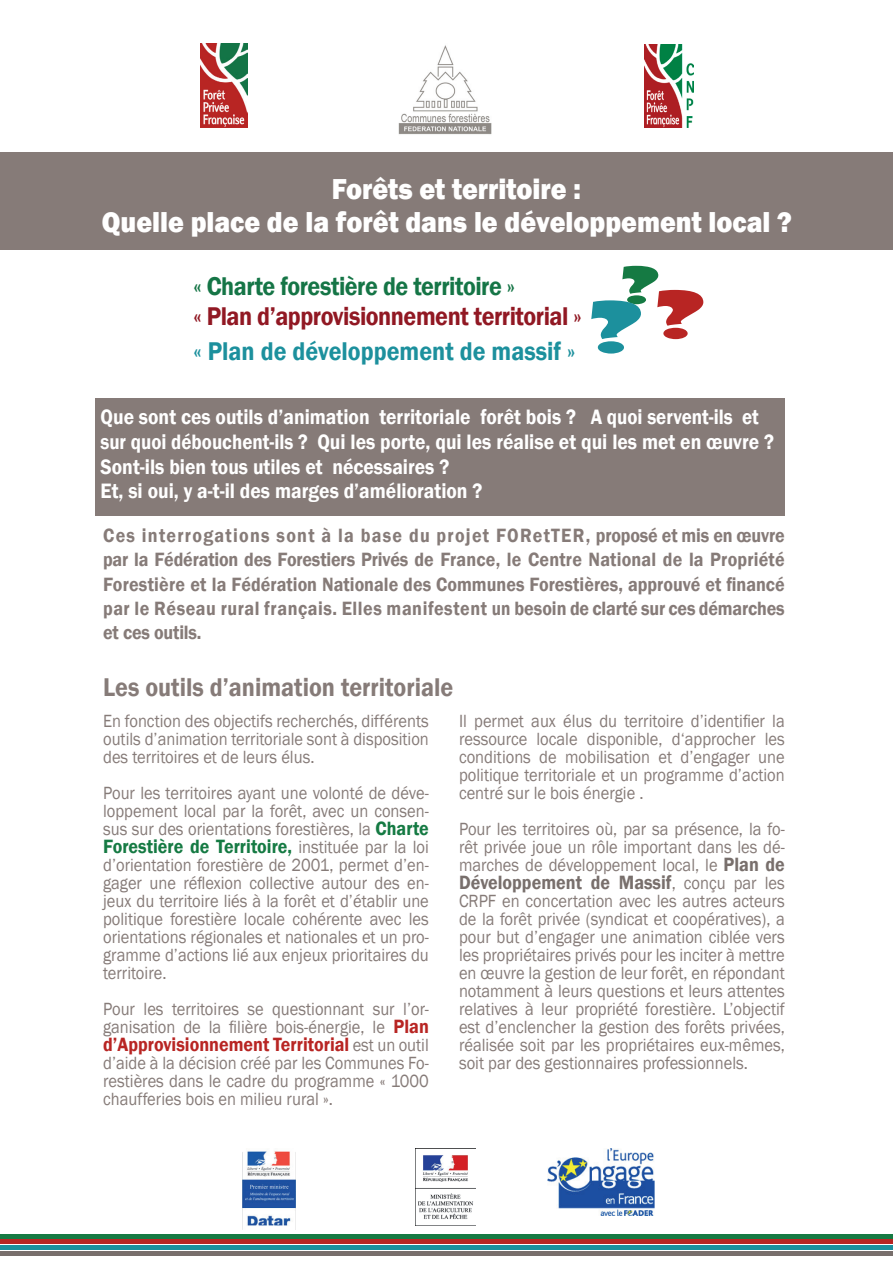
<style>
.page{position:relative;width:893px;height:1263px;background:#fff}
.page>*{position:absolute;margin:0;border:0;box-sizing:border-box;transform-origin:0 0}
.t1{font:67.65px "Showcard Gothic";color:#1c909d;scale:1.75 1}
.t2{font:48.9px "Showcard Gothic";color:#157a43;scale:1.75 1}
.t3{font:800 29.7px/32.4px "Franklin Gothic";color:#fff;scale:.91 1}
.t4{font:600 26.4px "Franklin Gothic";letter-spacing:-.02em;color:#911823;scale:.91 1}
.t5{font:600 26.4px "Franklin Gothic";color:#867b78;scale:.91 1}
.t6{font:600 26.4px "Franklin Gothic";letter-spacing:-.02em;color:#157546;scale:.91 1}
.t7{font:600 26.4px "Franklin Gothic";color:#1c909d;scale:.91 1}
.t8{font:600 21.45px/24.6px "Franklin Gothic";color:#fff;scale:.91 1}
.t9{font:600 19.8px/24.3px "Franklin Gothic";letter-spacing:-.01em;color:#867b78;text-align:justify;scale:.91 1}
.t10{font:600 19.8px "Franklin Gothic";color:#157a43;scale:.91 1}
.t11{font:600 19.8px "Franklin Gothic";color:#b82523;scale:.91 1}
.t12{font:600 19.8px "Franklin Gothic";color:#786f6c;scale:.91 1}
.t13{font:18.15px/18px "Franklin Gothic";color:#867b78;text-align:justify;scale:.91 1}
.s1{font-weight:600;font-size:19.8px;color:#157a43}
.s2{font-weight:400;font-size:18.15px;color:#867b78}
.s3{font-weight:600;font-size:19.8px;color:#b82523}
.s4{font-weight:600;font-size:19.8px;color:#786f6c}
</style>
<div class="page">
<div style="left:0;top:152px;width:893px;height:97px;background:#867b78"></div>
<hr style="left:0;top:1234px;width:893px;height:4px;background:#157a43">
<hr style="left:0;top:1240px;width:893px;height:4px;background:#b82523">
<hr style="left:0;top:1246px;width:893px;height:4px;background:#1c909d">
<hr style="left:0;top:1251px;width:893px;height:4px;background:#786f6c">
<div style="left:96px;top:398px;width:689px;height:118px;background:#867b78"></div>
<img style="left:547px;top:1148px;width:108px;height:68px">
<img style="left:242px;top:1151px;width:53px;height:79px">
<img style="left:416px;top:1148px;width:59px;height:71px">
<img style="left:201px;top:43px;width:47px;height:85px">
<img style="left:644px;top:44px;width:49px;height:84px">
<img style="left:399px;top:45px;width:92px;height:90px">
<h3 class="t3" style="left:102px;top:173px;width:760px;text-indent:230px">Forêts et territoire :<br>Quelle place de la forêt dans le développement local ?</h3>
<h3 class="t6" style="left:193px;top:270px;width:355px">« Charte forestière de territoire »</h3>
<h3 class="t4" style="left:193px;top:300px;width:428px">« Plan d’approvisionnement territorial »</h3>
<h3 class="t7" style="left:193px;top:335px;width:421px">« Plan de développement de massif »</h3>
<h2 class="t2" style="left:619px;top:253px;width:26px">?</h2>
<h1 class="t1" style="left:586px;top:282px;width:70px">?<sup>?</sup></h1>
<p class="t8" style="left:100px;top:405px;width:742px">Que sont ces outils d’animation territoriale forêt bois ? A quoi servent-ils et sur quoi débouchent-ils ? Qui les porte, qui les réalise et qui les met en œuvre ?<br>Sont-ils bien tous utiles et nécessaires ?<br>Et, si oui, y a-t-il des marges d’amélioration ?</p>
<p class="t9" style="left:103px;top:523px;width:751px">Ces interrogations sont à la base du projet FORetTER, proposé et mis en œuvre par la Fédération des Forestiers Privés de France, le Centre National de la Propriété Forestière et la Fédération Nationale des Communes Forestières, approuvé et financé par le Réseau rural français. Elles manifestent un besoin de clarté sur ces démarches et ces outils.</p>
<h3 class="t5" style="left:103px;top:671px;width:386px">Les outils d’animation territoriale</h3>
<p class="t13" style="left:103px;top:712px;width:359px">En fonction des objectifs recherchés, différents outils d’animation territoriale sont à disposition des territoires et de leurs élus.</p>
<p class="t13" style="left:103px;top:784px;width:359px">Pour les territoires ayant une volonté de déve&shy;loppement local par la forêt, avec un consen&shy;sus sur des orientations forestières, la <span class="s1">Charte</span></p>
<p class="t10" style="left:103px;top:834px;width:359px">Forestière de Territoire, <span class="s2">instituée par la loi</span></p>
<p class="t13" style="left:103px;top:856px;width:359px">d’orientation forestière de 2001, permet d’en&shy;gager une réflexion collective autour des en&shy;jeux du territoire liés à la forêt et d’établir une politique forestière locale cohérente avec les orientations régionales et nationales et un pro&shy;gramme d’actions lié aux enjeux prioritaires du territoire.</p>
<p class="t13" style="left:103px;top:1000px;width:359px">Pour les territoires se questionnant sur l’or&shy;ganisation de la filière bois-énergie, le <span class="s3">Plan</span></p>
<p class="t11" style="left:103px;top:1032px;width:359px">d’Approvisionnement Territorial <span class="s2">est un outil</span></p>
<p class="t13" style="left:103px;top:1054px;width:359px">d’aide à la décision créé par les Communes Fo&shy;restières dans le cadre du programme « 1000 chaufferies bois en milieu rural ».</p>
<p class="t13" style="left:459px;top:712px;width:359px">Il permet aux élus du territoire d’identifier la ressource locale disponible, d‘approcher les conditions de mobilisation et d’engager une politique territoriale et un programme d’action centré sur le bois énergie .</p>
<p class="t13" style="left:459px;top:820px;width:359px">Pour les territoires où, par sa présence, la fo&shy;rêt privée joue un rôle important dans les dé&shy;marches de développement local, le <span class="s4">Plan de</span></p>
<p class="t12" style="left:459px;top:870px;width:359px">Développement de Massif<span class="s2">, conçu par les</span></p>
<p class="t13" style="left:459px;top:892px;width:359px">CRPF en concertation avec les autres acteurs de la forêt privée (syndicat et coopératives), a pour but d’engager une animation ciblée vers les propriétaires privés pour les inciter à mettre en œuvre la gestion de leur forêt, en répondant notamment à leurs questions et leurs attentes relatives à leur propriété forestière. L’objectif est d’enclencher la gestion des forêts privées, réalisée soit par les propriétaires eux-mêmes, soit par des gestionnaires professionnels.</p>
</div>
